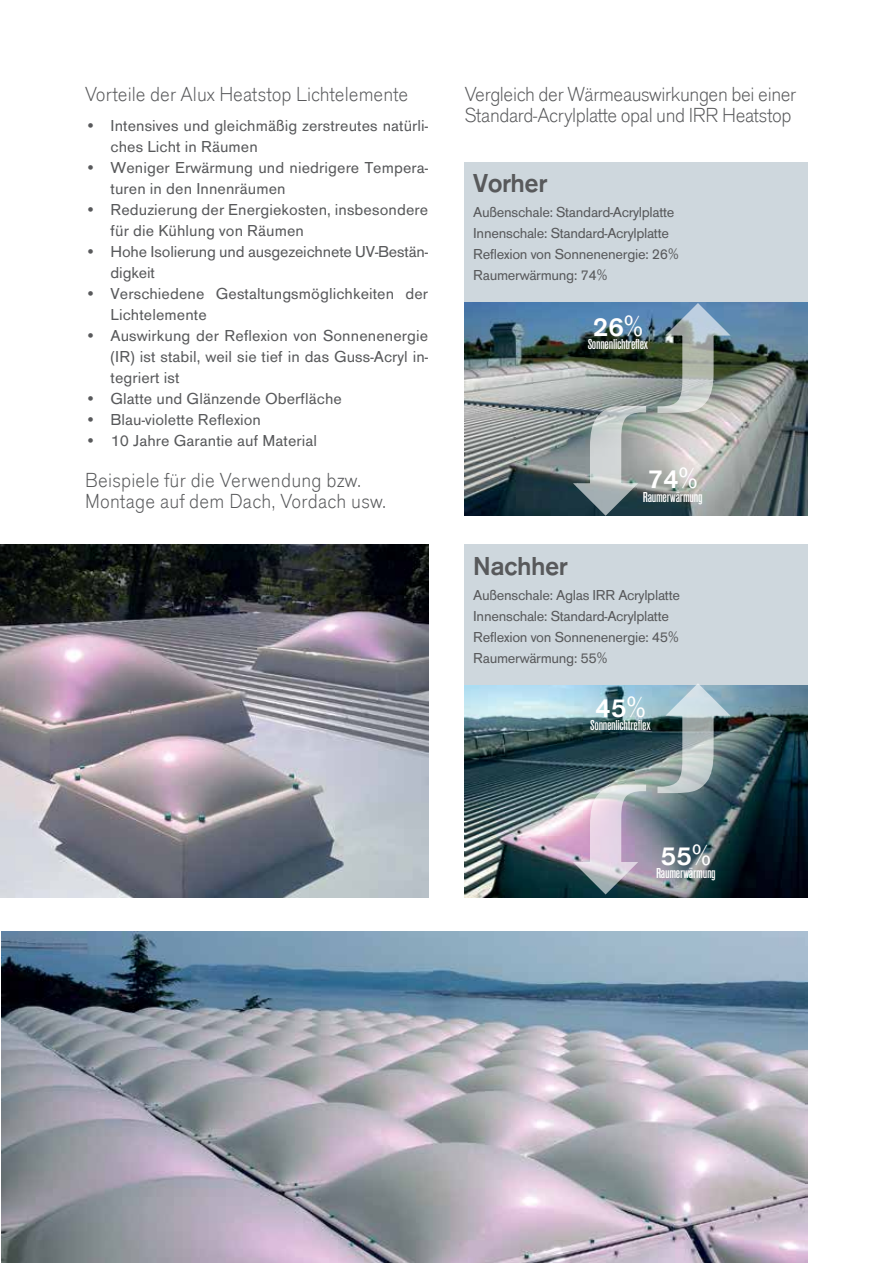
<style>
.page{position:relative;width:893px;height:1263px;background:#fff}
.page>*{position:absolute;margin:0;border:0;box-sizing:border-box;transform-origin:0 0}
.t1{font:500 27px "Accius TEE";letter-spacing:-.02em;color:#58595b}
.t2{font:500 27px "Accius TEE";letter-spacing:-.02em;color:#fff}
.t3{font:21px/21px "Accius T Ligh";letter-spacing:-.005em;color:#58595b}
.t4{font:16.5px/21px "Accius TEE";letter-spacing:.005em;color:#58595b}
.t5{font:15px/21px "Accius TEE";letter-spacing:-.02em;color:#58595b}
.t6{font:500 condensed 15px "Accius TEE";letter-spacing:-.02em;color:#fff}
</style>
<div class="page">
<img style="left:1px;top:931px;width:807px;height:332px">
<img style="left:0;top:545px;width:428px;height:353px">
<img style="left:465px;top:685px;width:343px;height:213px">
<div style="left:465px;top:545px;width:343px;height:140px;background:#ced7dd"></div>
<div style="left:465px;top:162px;width:343px;height:140px;background:#ced7dd"></div>
<img style="left:465px;top:303px;width:343px;height:212px">
<img style="left:656px;top:302px;width:78px;height:112px">
<svg style="left:569px;top:404px;width:79px;height:112px;background:#758284"></svg>
<svg style="left:656px;top:684px;width:78px;height:111px;background:#6c858a"></svg>
<img style="left:569px;top:783px;width:79px;height:114px">
<p class="t3" style="left:85px;top:84px;width:325px">Vorteile der Alux Heatstop Lichtelemente</p>
<p class="t4" style="left:111px;top:115px;width:319px;text-indent:-25px">• Intensives und gleichmäßig zerstreutes natürli&shy;ches Licht in Räumen</p>
<p class="t4" style="left:111px;top:157px;width:319px;text-indent:-25px">• Weniger Erwärmung und niedrigere Tempera&shy;turen in den Innenräumen</p>
<p class="t4" style="left:111px;top:199px;width:319px;text-indent:-25px">• Reduzierung der Energiekosten, insbesondere für die Kühlung von Räumen</p>
<p class="t4" style="left:111px;top:241px;width:319px;text-indent:-25px">• Hohe Isolierung und ausgezeichnete UV-Bestän&shy;digkeit</p>
<p class="t4" style="left:111px;top:283px;width:319px;text-indent:-25px">• Verschiedene Gestaltungsmöglichkeiten der<br>Lichtelemente</p>
<p class="t4" style="left:111px;top:325px;width:319px;text-align:justify;text-indent:-25px">• Auswirkung der Reflexion von Sonnenenergie (IR) ist stabil, weil sie tief in das Guss-Acryl in&shy;tegriert ist</p>
<p class="t4" style="left:85px;top:388px;width:258px">• Glatte und Glänzende Oberfläche</p>
<p class="t4" style="left:85px;top:409px;width:178px">• Blau-violette Reflexion</p>
<p class="t4" style="left:85px;top:430px;width:234px">• 10 Jahre Garantie auf Material</p>
<p class="t3" style="left:85px;top:470px;width:303px">Beispiele für die Verwendung bzw.<br>Montage auf dem Dach, Vordach usw.</p>
<p class="t3" style="left:465px;top:84px;width:333px">Vergleich der Wärmeauswirkungen bei einer<br>Standard-Acrylplatte opal und IRR Heatstop</p>
<h1 class="t1" style="left:473px;top:168px;width:76px">Vorher</h1>
<p class="t5" style="left:473px;top:202px;width:207px">Außenschale: Standard-Acrylplatte<br>Innenschale: Standard-Acrylplatte<br>Reflexion von Sonnenenergie: 26%<br>Raumerwärmung: 74%</p>
<h1 class="t2" style="left:592px;top:312px;width:52px">26%</h1>
<p class="t6" style="left:588px;top:336px;width:62px">Sonnenlichtreflex</p>
<h1 class="t2" style="left:647px;top:464px;width:52px">74%</h1>
<p class="t6" style="left:643px;top:489px;width:61px">Raumerwärmung</p>
<h1 class="t1" style="left:473px;top:551px;width:96px">Nachher</h1>
<p class="t5" style="left:473px;top:585px;width:208px">Außenschale: Aglas IRR Acrylplatte<br>Innenschale: Standard-Acrylplatte<br>Reflexion von Sonnenenergie: 45%<br>Raumerwärmung: 55%</p>
<h1 class="t2" style="left:595px;top:693px;width:52px">45%</h1>
<p class="t6" style="left:590px;top:717px;width:62px">Sonnenlichtreflex</p>
<h1 class="t2" style="left:661px;top:841px;width:52px">55%</h1>
<p class="t6" style="left:656px;top:865px;width:61px">Raumerwärmung</p>
</div>
